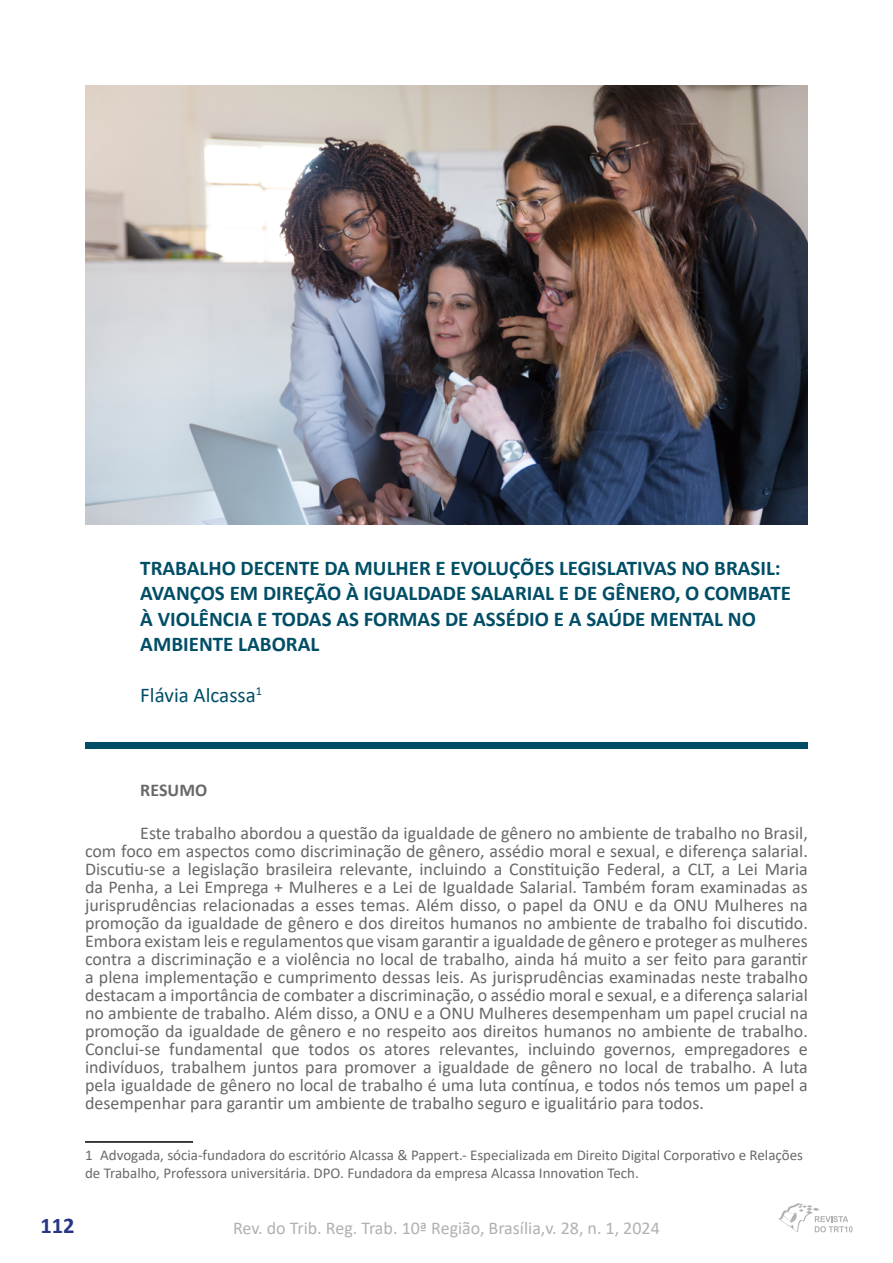
<style>
.page{position:relative;width:893px;height:1263px;background:#fff}
.page>*{position:absolute;margin:0;border:0;box-sizing:border-box;transform-origin:0 0}
.t1{font:700 22.5px "Calibri";color:#283583}
.t2{font:700 21px/25.2px "Calibri";color:#004e66}
.t3{font:21px "Calibri";color:#004e66}
.t4{font:18px/18px "Calibri";color:#686868;text-align:justify}
.t5{font:18px "Calibri";color:#b2b1b1}
.t6{font:700 18px "Calibri";color:#686868}
.t7{font:15px/18px "Calibri";color:#6a6a6a}
</style>
<div class="page">
<svg style="left:778px;top:1203px;width:75px;height:30px"></svg>
<img style="left:85px;top:85px;width:723px;height:439px">
<div style="left:85px;top:742px;width:723px;height:7px;background:#004e66"></div>
<hr style="left:85px;top:1141px;width:108px;height:2px;background:#000">
<p class="t2" style="left:140px;top:555px;width:652px">TRABALHO DECENTE DA MULHER E EVOLUÇÕES LEGISLATIVAS NO BRASIL:<br>AVANÇOS EM DIREÇÃO À IGUALDADE SALARIAL E DE GÊNERO, O COMBATE À VIOLÊNCIA E TODAS AS FORMAS DE ASSÉDIO E A SAÚDE MENTAL NO AMBIENTE LABORAL</p>
<p class="t3" style="left:140px;top:680px;width:123px">Flávia Alcassa<sup>1</sup></p>
<p class="t6" style="left:140px;top:777px;width:68px">RESUMO</p>
<p class="t4" style="left:85px;top:824px;width:724px;text-indent:55px">Este trabalho abordou a questão da igualdade de gênero no ambiente de trabalho no Brasil, com foco em aspectos como discriminação de gênero, assédio moral e sexual, e diferença salarial.<br>Discutiu-se a legislação brasileira relevante, incluindo a Constituição Federal, a CLT, a Lei Maria da Penha, a Lei Emprega + Mulheres e a Lei de Igualdade Salarial. Também foram examinadas as jurisprudências relacionadas a esses temas. Além disso, o papel da ONU e da ONU Mulheres na promoção da igualdade de gênero e dos direitos humanos no ambiente de trabalho foi discutido.<br>Embora existam leis e regulamentos que visam garantir a igualdade de gênero e proteger as mulheres contra a discriminação e a violência no local de trabalho, ainda há muito a ser feito para garantir a plena implementação e cumprimento dessas leis. As jurisprudências examinadas neste trabalho destacam a importância de combater a discriminação, o assédio moral e sexual, e a diferença salarial no ambiente de trabalho. Além disso, a ONU e a ONU Mulheres desempenham um papel crucial na promoção da igualdade de gênero e no respeito aos direitos humanos no ambiente de trabalho.<br>Conclui-se fundamental que todos os atores relevantes, incluindo governos, empregadores e indivíduos, trabalhem juntos para promover a igualdade de gênero no local de trabalho. A luta pela igualdade de gênero no local de trabalho é uma luta contínua, e todos nós temos um papel a desempenhar para garantir um ambiente de trabalho seguro e igualitário para todos.</p>
<p class="t7" style="left:85px;top:1145px;width:719px">1 Advogada, sócia-fundadora do escritório Alcassa &amp; Pappert.- Especializada em Direito Digital Corporativo e Relações de Trabalho, Professora universitária. DPO. Fundadora da empresa Alcassa Innovation Tech.</p>
<p class="t1" style="left:40px;top:1210px;width:36px">112</p>
<p class="t5" style="left:233px;top:1215px;width:428px">Rev. do Trib. Reg. Trab. 10ª Região, Brasília,v. 28, n. 1, 2024</p>
</div>
